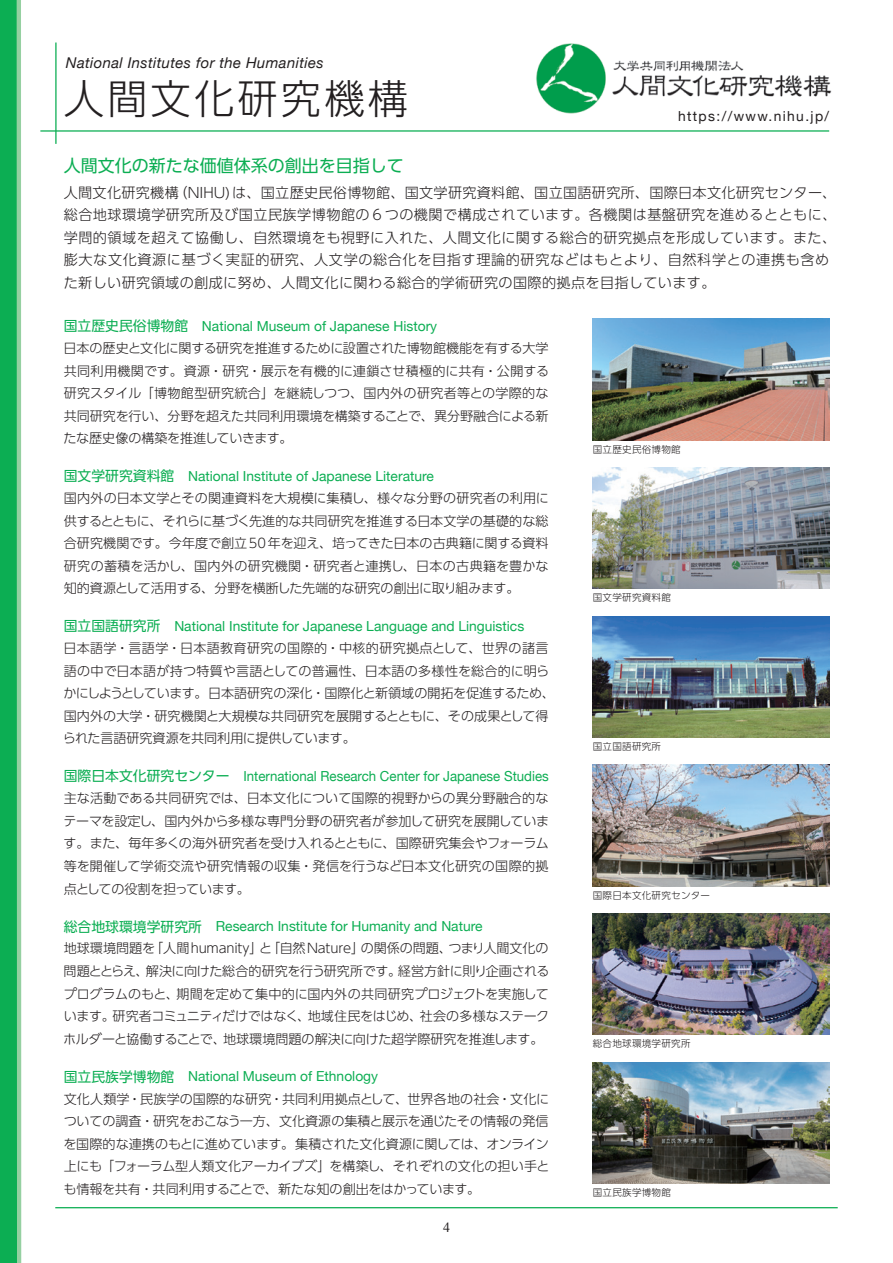
<style>
.page{position:relative;width:893px;height:1263px;background:#fff}
.page>*{position:absolute;margin:0;border:0;box-sizing:border-box;transform-origin:0 0}
.t1{font:300 40.35px "UD Shin Go Pr 6";letter-spacing:.075em;color:#231f20}
.t2{font:16.95px "UD Shin Go Pr 6";color:#0cae53}
.t3{font:italic 14.85px "Helvetica Neue";letter-spacing:.025em;color:#231f20}
.t4{font:300 14.1px/22.5px "UD Shin Go Pr 6";letter-spacing:.03em;color:#231f20}
.t5{font:13.8px "Helvetica Neue";color:#0cae53}
.t6{font:13.8px "Helvetica Neue";color:#0cae53;scale:.96 1}
.t7{font:13.8px "Helvetica Neue";letter-spacing:.1em;color:#231f20}
.t8{font:13.8px "Times New Roman";color:#231f20}
.t9{font:300 13.05px/22.5px "UD Shin Go Pr 6";color:#231f20;text-align:justify}
.t10{font:300 9.6px "UD Shin Go Pr 6";letter-spacing:.025em;color:#231f20}
.s1{font-family:"UD Shin Go Pr 6"}
</style>
<div class="page">
<div style="left:0;top:0;width:21px;height:1263px;background:#95d0a1"></div>
<div style="left:0;top:0;width:17px;height:1263px;background:#0cae53"></div>
<hr style="left:40px;top:130px;width:789px;height:2px;background:#0cae53">
<hr style="left:55px;top:1207px;width:783px;height:1px;background:#0cae53">
<hr style="left:55px;top:43px;width:2px;height:101px;background:#0cae53">
<img style="left:593px;top:1062px;width:236px;height:121px">
<img style="left:593px;top:319px;width:236px;height:121px">
<img style="left:593px;top:468px;width:236px;height:121px">
<img style="left:593px;top:616px;width:236px;height:121px">
<img style="left:593px;top:765px;width:236px;height:121px">
<img style="left:593px;top:913px;width:236px;height:122px">
<img style="left:536px;top:43px;width:296px;height:71px">
<p class="t3" style="left:66px;top:52px;width:259px">National Institutes for the Humanities</p>
<h1 class="t1" style="left:64px;top:66px;width:346px">人間文化研究機構</h1>
<p class="t7" style="left:678px;top:106px;width:153px">https://www.nihu.jp/</p>
<p class="t2" style="left:64px;top:152px;width:342px">人間文化の新たな価値体系の創出を目指して</p>
<p class="t4" style="left:64px;top:181px;width:774px">人間文化研究機構（NIHU)は、国立歴史民俗博物館、国文学研究資料館、国立国語研究所、国際日本文化研究センター、総合地球環境学研究所及び国立民族学博物館の６つの機関で構成されています。各機関は基盤研究を進めるとともに、学問的領域を超えて協働し、自然環境をも視野に入れた、人間文化に関する総合的研究拠点を形成しています。また、膨大な文化資源に基づく実証的研究、人文学の総合化を目指す理論的研究などはもとより、自然科学との連携も含めた新しい研究領域の創成に努め、人間文化に関わる総合的学術研究の国際的拠点を目指しています。</p>
<p class="t5" style="left:64px;top:316px;width:375px"><span class="s1">国立歴史民俗博物館　</span>National Museum of Japanese History</p>
<p class="t9" style="left:64px;top:336px;width:487px">日本の歴史と文化に関する研究を推進するために設置された博物館機能を有する大学共同利用機関です。資源・研究・展示を有機的に連鎖させ積極的に共有・公開する研究スタイル「博物館型研究統合」を継続しつつ、国内外の研究者等との学際的な共同研究を行い、分野を超えた共同利用環境を構築することで、異分野融合による新たな歴史像の構築を推進していきます。</p>
<p class="t5" style="left:64px;top:466px;width:372px"><span class="s1">国文学研究資料館　</span>National Institute of Japanese Literature</p>
<p class="t9" style="left:64px;top:486px;width:487px">国内外の日本文学とその関連資料を大規模に集積し、様々な分野の研究者の利用に供するとともに、それらに基づく先進的な共同研究を推進する日本文学の基礎的な総合研究機関です。今年度で創立50年を迎え、培ってきた日本の古典籍に関する資料研究の蓄積を活かし、国内外の研究機関・研究者と連携し、日本の古典籍を豊かな知的資源として活用する、分野を横断した先端的な研究の創出に取り組みます。</p>
<p class="t5" style="left:64px;top:616px;width:462px"><span class="s1">国立国語研究所　</span>National Institute for Japanese Language and Linguistics</p>
<p class="t9" style="left:63px;top:636px;width:494px;text-align:left">日本語学・言語学・日本語教育研究の国際的・中核的研究拠点として、世界の諸言語の中で日本語が持つ特質や言語としての普遍性、日本語の多様性を総合的に明らかにしようとしています。日本語研究の深化・国際化と新領域の開拓を促進するため、国内外の大学・研究機関と大規模な共同研究を展開するとともに、その成果として得られた言語研究資源を共同利用に提供しています。</p>
<p class="t6" style="left:64px;top:766px;width:507px"><span class="s1">国際日本文化研究センター　</span>International Research Center for Japanese Studies</p>
<p class="t9" style="left:63px;top:787px;width:487px">主な活動である共同研究では、日本文化について国際的視野からの異分野融合的なテーマを設定し、国内外から多様な専門分野の研究者が参加して研究を展開しています。また、毎年多くの海外研究者を受け入れるとともに、国際研究集会やフォーラム等を開催して学術交流や研究情報の収集・発信を行うなど日本文化研究の国際的拠点としての役割を担っています。</p>
<p class="t5" style="left:64px;top:916px;width:420px"><span class="s1">総合地球環境学研究所　</span>Research Institute for Humanity and Nature</p>
<p class="t9" style="left:63px;top:937px;width:488px">地球環境問題を「人間humanity」と「自然Nature」の関係の問題、つまり人間文化の問題ととらえ、解決に向けた総合的研究を行う研究所です。経営方針に則り企画されるプログラムのもと、期間を定めて集中的に国内外の共同研究プロジェクトを実施しています。研究者コミュニティだけではなく、地域住民をはじめ、社会の多様なステークホルダーと協働することで、地球環境問題の解決に向けた超学際研究を推進します。</p>
<p class="t5" style="left:64px;top:1066px;width:316px"><span class="s1">国立民族学博物館　</span>National Museum of Ethnology</p>
<p class="t9" style="left:63px;top:1087px;width:488px">文化人類学・民族学の国際的な研究・共同利用拠点として、世界各地の社会・文化についての調査・研究をおこなう一方、文化資源の集積と展示を通じたその情報の発信を国際的な連携のもとに進めています。集積された文化資源に関しては、オンライン上にも「フォーラム型人類文化アーカイブズ」を構築し、それぞれの文化の担い手とも情報を共有・共同利用することで、新たな知の創出をはかっています。</p>
<p class="t10" style="left:593px;top:441px;width:90px">国立歴史民俗博物館</p>
<p class="t10" style="left:593px;top:590px;width:80px">国文学研究資料館</p>
<p class="t10" style="left:593px;top:739px;width:70px">国立国語研究所</p>
<p class="t10" style="left:593px;top:887px;width:119px">国際日本文化研究センター</p>
<p class="t10" style="left:593px;top:1036px;width:99px">総合地球環境学研究所</p>
<p class="t10" style="left:593px;top:1184px;width:80px">国立民族学博物館</p>
<p class="t8" style="left:443px;top:1218px;width:8px">4</p>
</div>
